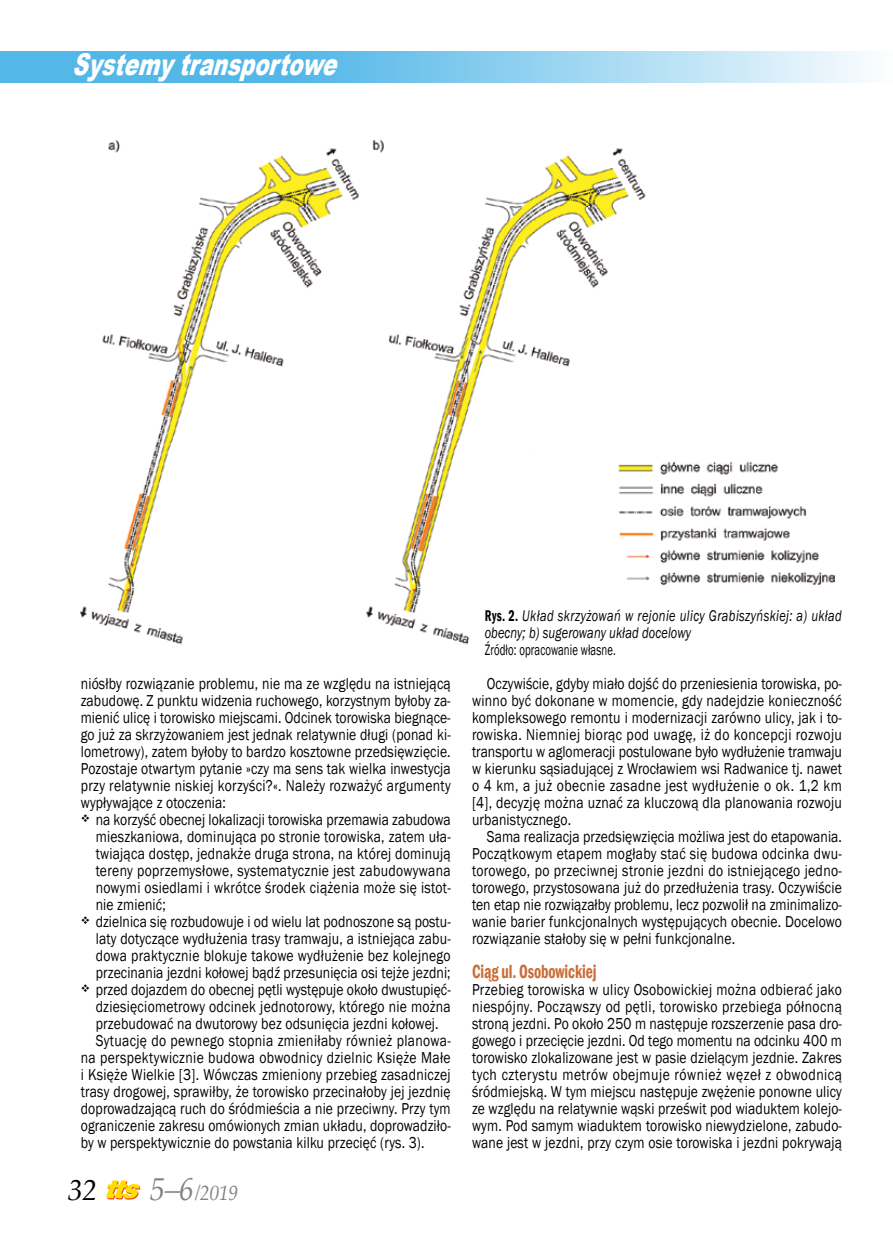
<style>
.page{position:relative;width:893px;height:1251px;background:#fff}
.page>*{position:absolute;margin:0;border:0;box-sizing:border-box;transform-origin:0 0}
.t1{font:italic 900 30px "Arial";color:#fff;scale:.71 1}
.t2{font:italic 30px "Palatino Linotype";color:#000}
.t3{font:italic 21.45px "Palatino Linotype";color:#808285;scale:.91 1}
.t4{font:600 condensed 19.5px "Franklin Gothic";letter-spacing:-.005em;color:#ca6c38;scale:.8 1}
.t5{font:16.2px/17px "Franklin Gothic";letter-spacing:.01em;color:#000;text-align:justify;scale:.84 1}
.t6{font:italic 15.9px/17px "Franklin Gothic";letter-spacing:.03em;color:#000;scale:.78 1}
.t7{font:15.6px "Franklin Gothic";letter-spacing:.01em;color:#000;scale:.69 1}
.s1{font-size:33px}
.s2{font-weight:600;font-style:normal;font-stretch:condensed}
</style>
<div class="page">
<svg style="left:0;top:51px;width:865px;height:32px;background:#86ccee"></svg>
<svg style="left:106px;top:1180px;width:34px;height:19px"></svg>
<img style="left:81px;top:140px;width:565px;height:505px">
<img style="left:534px;top:450px;width:300px;height:139px">
<h1 class="t1" style="left:72px;top:42px;width:388px">Systemytransportowe</h1>
<p class="t5" style="left:81px;top:675px;width:442px">niósłby rozwiązanie problemu, nie ma ze względu na istniejącą zabudowę. Z punktu widzenia ruchowego, korzystnym byłoby za&shy;mienić ulicę i torowisko miejscami. Odcinek torowiska biegnące&shy;go już za skrzyżowaniem jest jednak relatywnie długi (ponad ki&shy;lometrowy), zatem byłoby to bardzo kosztowne przedsięwzięcie.<br>Pozostaje otwartym pytanie »czy ma sens tak wielka inwestycja przy relatywnie niskiej korzyści?«. Należy rozważyć argumenty wypływające z otoczenia:</p>
<p class="t5" style="left:96px;top:811px;width:424px">na korzyść obecnej lokalizacji torowiska przemawia zabudowa</p>
<p class="t5" style="left:96px;top:828px;width:424px">mieszkaniowa, dominująca po stronie torowiska, zatem uła-</p>
<p class="t5" style="left:96px;top:845px;width:424px">twiająca dostęp, jednakże druga strona, na której dominują</p>
<p class="t5" style="left:96px;top:861px;width:424px">tereny poprzemysłowe, systematycznie jest zabudowywana</p>
<p class="t5" style="left:96px;top:878px;width:424px">nowymi osiedlami i wkrótce środek ciążenia może się istot-</p>
<p class="t5" style="left:96px;top:895px;width:85px">nie zmienić;</p>
<p class="t5" style="left:96px;top:912px;width:424px">dzielnica się rozbudowuje i od wielu lat podnoszone są postu-</p>
<p class="t5" style="left:96px;top:929px;width:424px">laty dotyczące wydłużenia trasy tramwaju, a istniejąca zabu-</p>
<p class="t5" style="left:96px;top:946px;width:424px">dowa praktycznie blokuje takowe wydłużenie bez kolejnego</p>
<p class="t5" style="left:96px;top:963px;width:424px">przecinania jezdni kołowej bądź przesunięcia osi tejże jezdni;</p>
<p class="t5" style="left:96px;top:980px;width:424px">przed dojazdem do obecnej pętli występuje około dwustupięć-</p>
<p class="t5" style="left:96px;top:997px;width:424px">dziesięciometrowy odcinek jednotorowy, którego nie można</p>
<p class="t5" style="left:96px;top:1014px;width:410px">przebudować na dwutorowy bez odsunięcia jezdni kołowej.</p>
<p class="t5" style="left:96px;top:1031px;width:424px">Sytuację do pewnego stopnia zmieniłaby również planowa-</p>
<p class="t5" style="left:81px;top:1048px;width:442px">na perspektywicznie budowa obwodnicy dzielnic Księże Małe</p>
<p class="t5" style="left:81px;top:1065px;width:442px">i Księże Wielkie [3]. Wówczas zmieniony przebieg zasadniczej</p>
<p class="t5" style="left:81px;top:1082px;width:442px">trasy drogowej, sprawiłby, że torowisko przecinałoby jej jezdnię</p>
<p class="t5" style="left:81px;top:1099px;width:442px">doprowadzającą ruch do śródmieścia a nie przeciwny. Przy tym</p>
<p class="t5" style="left:81px;top:1116px;width:442px">ograniczenie zakresu omówionych zmian układu, doprowadziło-</p>
<p class="t5" style="left:81px;top:1133px;width:411px">by w perspektywicznie do powstania kilku przecięć (rys. 3).</p>
<h1 class="t2" style="left:68px;top:1167px;width:31px">32</h1>
<h2 class="t3" style="left:150px;top:1176px;width:98px"><span class="s1">5–6</span> /2019</h2>
<p class="t6" style="left:485px;top:607px;width:459px"><span class="s2">Rys. 2.</span> Układ skrzyżowań w rejonie ulicy Grabiszyńskiej: a) układ obecny; b) sugerowany układ docelowy</p>
<p class="t7" style="left:485px;top:639px;width:191px">Źródło: opracowanie własne.</p>
<p class="t5" style="left:472px;top:675px;width:442px;text-indent:15px">Oczywiście, gdyby miało dojść do przeniesienia torowiska, po&shy;winno być dokonane w momencie, gdy nadejdzie konieczność kompleksowego remontu i modernizacji zarówno ulicy, jak i to&shy;rowiska. Niemniej biorąc pod uwagę, iż do koncepcji rozwoju transportu w aglomeracji postulowane było wydłużenie tramwaju w kierunku sąsiadującej z Wrocławiem wsi Radwanice tj. nawet o 4 km, a już obecnie zasadne jest wydłużenie o ok. 1,2 km [4], decyzję można uznać za kluczową dla planowania rozwoju urbanistycznego.</p>
<p class="t5" style="left:472px;top:827px;width:442px;text-indent:15px">Sama realizacja przedsięwzięcia możliwa jest do etapowania.<br>Początkowym etapem mogłaby stać się budowa odcinka dwu&shy;torowego, po przeciwnej stronie jezdni do istniejącego jedno&shy;torowego, przystosowana już do przedłużenia trasy. Oczywiście ten etap nie rozwiązałby problemu, lecz pozwolił na zminimalizo&shy;wanie barier funkcjonalnych występujących obecnie. Docelowo rozwiązanie stałoby się w pełni funkcjonalne.</p>
<p class="t4" style="left:472px;top:957px;width:157px">Ciąg ul. Osobowickiej</p>
<p class="t5" style="left:472px;top:980px;width:442px">Przebieg torowiska w ulicy Osobowickiej można odbierać jako niespójny. Począwszy od pętli, torowisko przebiega północną stroną jezdni. Po około 250 m następuje rozszerzenie pasa dro&shy;gowego i przecięcie jezdni. Od tego momentu na odcinku 400 m torowisko zlokalizowane jest w pasie dzielącym jezdnie. Zakres tych czterystu metrów obejmuje również węzeł z obwodnicą śródmiejską. W tym miejscu następuje zwężenie ponowne ulicy ze względu na relatywnie wąski prześwit pod wiaduktem kolejo&shy;wym. Pod samym wiaduktem torowisko niewydzielone, zabudo&shy;wane jest w jezdni, przy czym osie torowiska i jezdni pokrywają</p>
</div>
